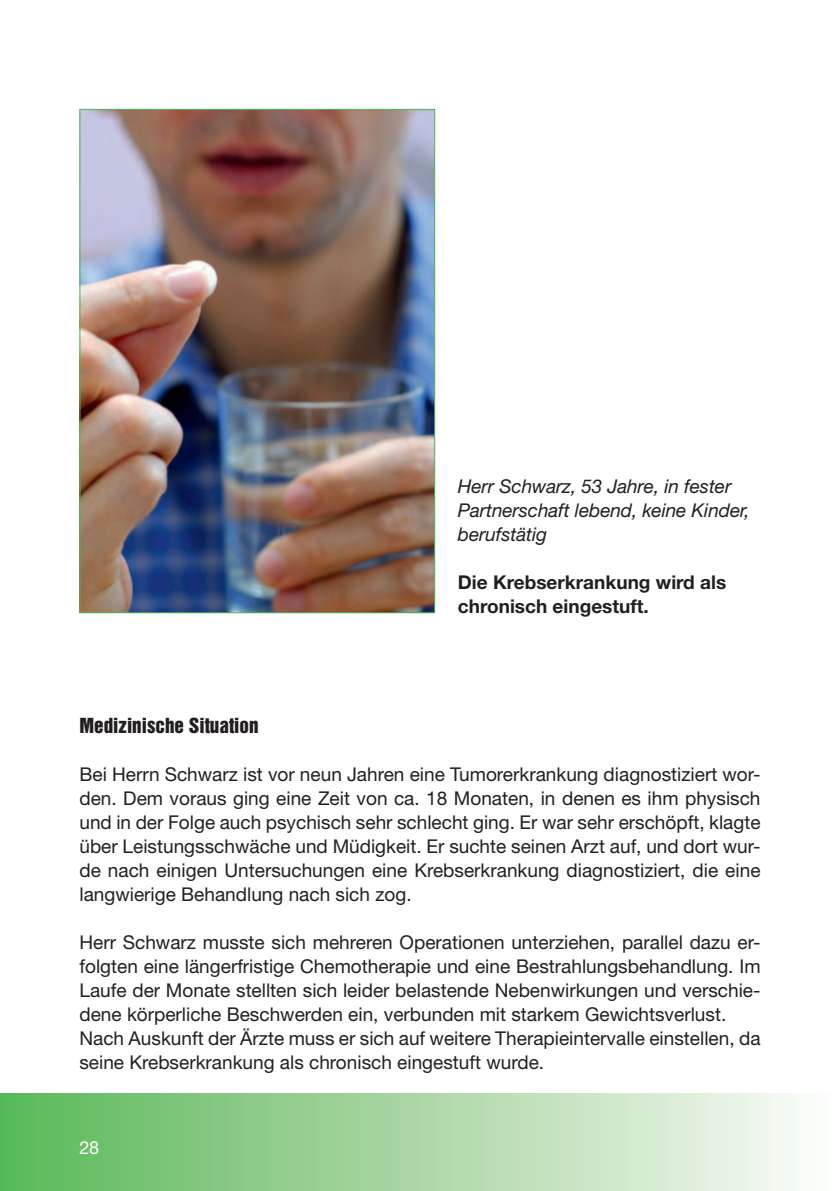
<style>
.page{position:relative;width:840px;height:1191px;background:#fff}
.page>*{position:absolute;margin:0;border:0;box-sizing:border-box;transform-origin:0 0}
.t1{font:19px/24px "Helvetica Neue";color:#231f20;text-align:justify}
.t2{font:italic 19px/24px "Helvetica Neue";letter-spacing:-.005em;color:#231f20}
.t3{font:700 19px/24px "Helvetica Neue";color:#231f20}
.t4{font:19px "Helvetica Inserat";color:#231f20}
.t5{font:18px "Helvetica Neue";color:#fff}
</style>
<div class="page">
<div style="left:0;top:1093px;width:839px;height:98px;background:linear-gradient(to right,#59b756,#fefbf9)"></div>
<img style="left:81px;top:111px;width:352px;height:500px">
<p class="t2" style="left:457px;top:476px;width:293px">Herr Schwarz, 53 Jahre, in fester<br>Partnerschaft lebend, keine Kinder, berufstätig</p>
<p class="t3" style="left:457px;top:572px;width:270px">Die Krebserkrankung wird als chronisch eingestuft.</p>
<p class="t4" style="left:79px;top:718px;width:180px">Medizinische Situation</p>
<p class="t1" style="left:79px;top:764px;width:682px">Bei Herrn Schwarz ist vor neun Jahren eine Tumorerkrankung diagnostiziert wor&shy;den. Dem voraus ging eine Zeit von ca. 18 Monaten, in denen es ihm physisch und in der Folge auch psychisch sehr schlecht ging. Er war sehr erschöpft, klagte über Leistungsschwäche und Müdigkeit. Er suchte seinen Arzt auf, und dort wur&shy;de nach einigen Untersuchungen eine Krebserkrankung diagnostiziert, die eine langwierige Behandlung nach sich zog.</p>
<p class="t1" style="left:79px;top:932px;width:682px;text-align:left">Herr Schwarz musste sich mehreren Operationen unterziehen, parallel dazu er&shy;folgten eine längerfristige Chemotherapie und eine Bestrahlungsbehandlung. Im Laufe der Monate stellten sich leider belastende Nebenwirkungen und verschie&shy;dene körperliche Beschwerden ein, verbunden mit starkem Gewichtsverlust.<br>Nach Auskunft der Ärzte muss er sich auf weitere Therapieintervalle einstellen, da seine Krebserkrankung als chronisch eingestuft wurde.</p>
<p class="t5" style="left:79px;top:1141px;width:21px">28</p>
</div>
